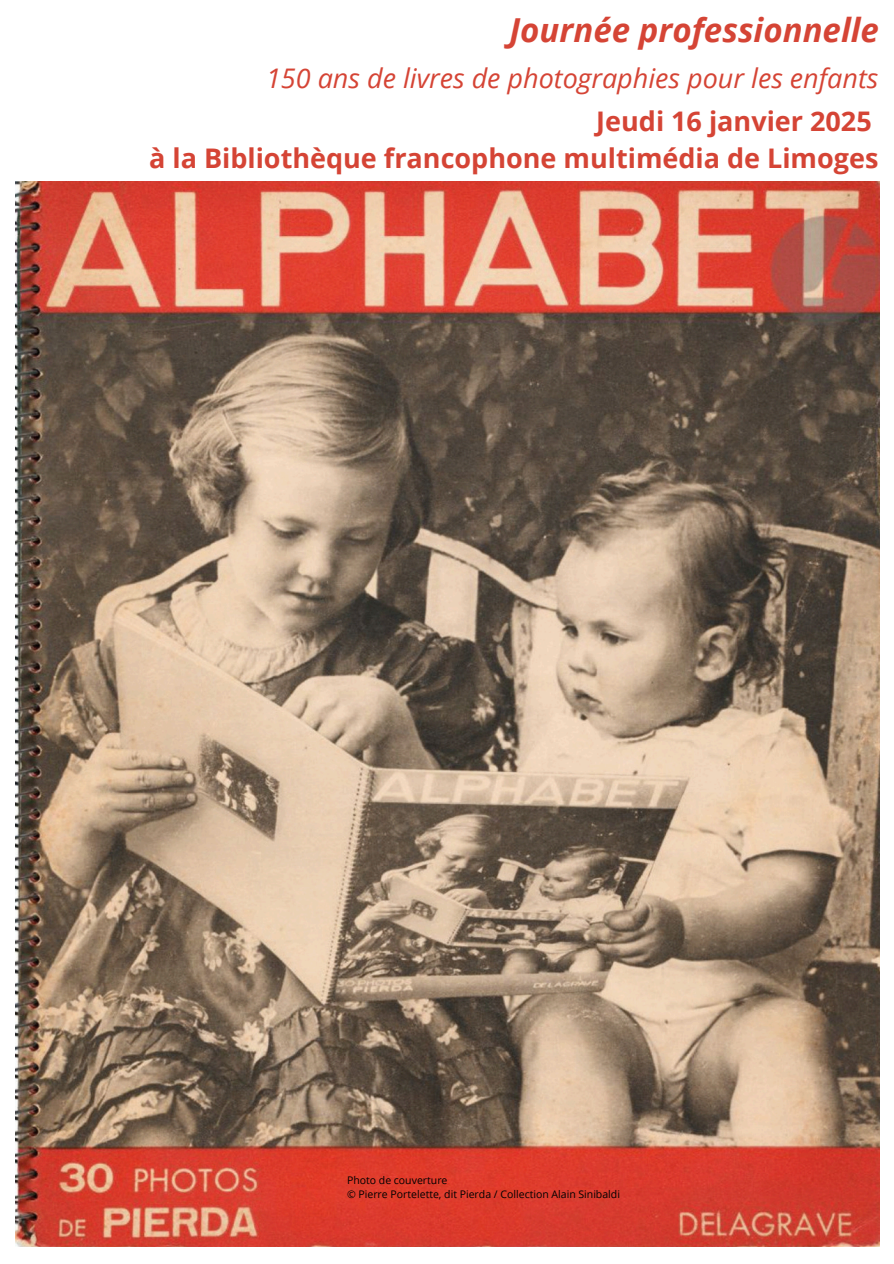
<style>
.page{position:relative;width:894px;height:1264px;background:#fff}
.page>*{position:absolute;margin:0;border:0;box-sizing:border-box;transform-origin:0 0}
.t1{font:italic 700 33px "Open Sans";color:#d54435}
.t2{font:700 27px/37.2px "Open Sans";color:#d54435;text-align:right}
.t3{font:italic 27px "Open Sans";color:#d54435}
.t4{font:10.5px "Open Sans";color:#000}
</style>
<div class="page">
<img style="left:16px;top:181px;width:863px;height:1065px">
<h1 class="t1" style="left:509px;top:6px;width:371px">Journée professionnelle</h1>
<h3 class="t3" style="left:266px;top:59px;width:613px">150 ans de livres de photographies pour les enfants</h3>
<h2 class="t2" style="left:149px;top:102px;width:730px">Jeudi 16 janvier 2025<br>à la Bibliothèque francophone multimédia de Limoges</h2>
<p class="t4" style="left:347px;top:1172px;width:102px">Photo de couverture</p>
<p class="t4" style="left:347px;top:1186px;width:274px">© Pierre Portelette, dit Pierda / Collection Alain Sinibaldi</p>
</div>
